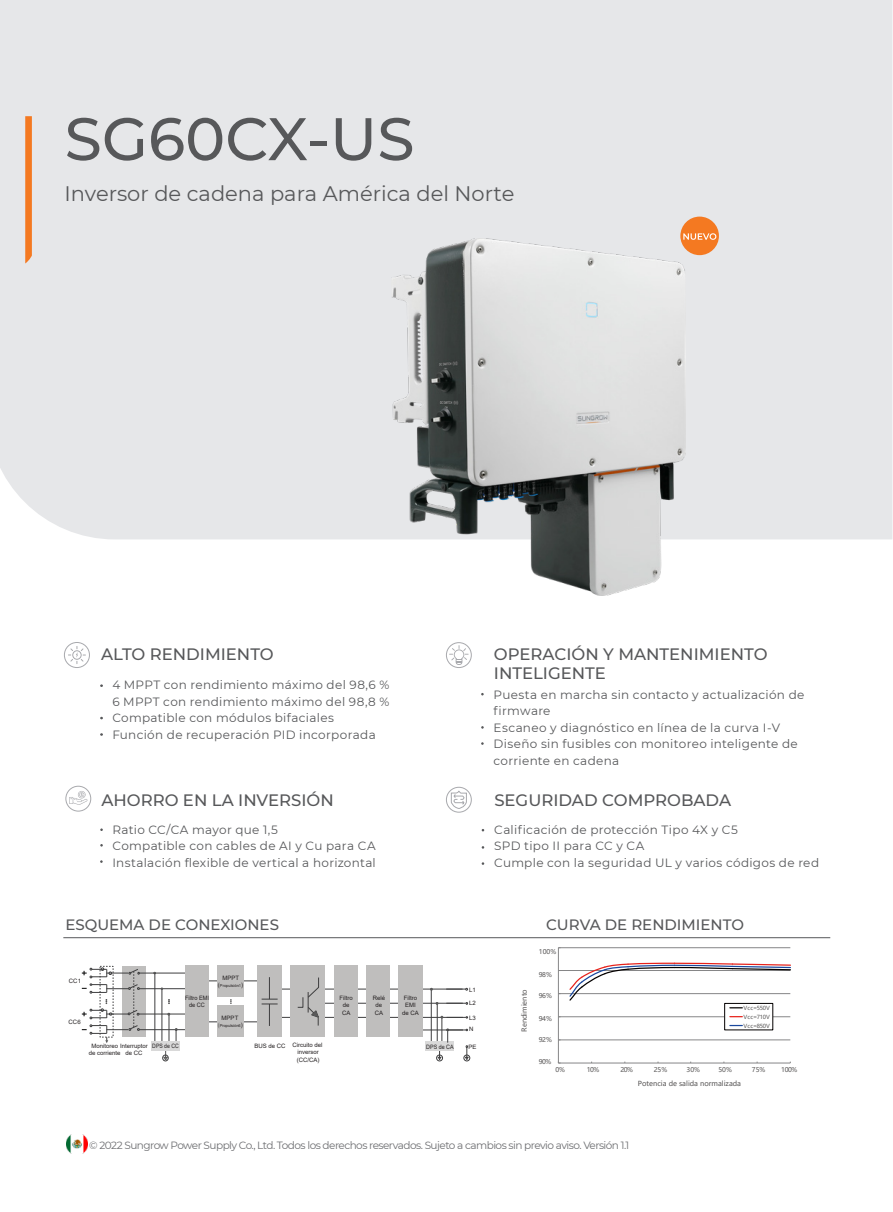
<style>
.page{position:relative;width:893px;height:1212px;background:#fff}
.page>*{position:absolute;margin:0;border:0;box-sizing:border-box;transform-origin:0 0}
.t1{font:500 60px "Montserrat";color:#57585a}
.t2{font:21px "Montserrat";color:#57585a}
.t3{font:500 16.5px/19.8px "Montserrat";color:#57585a}
.t4{font:500 15px "Montserrat";color:#57585a}
.t5{font:12px/16.5px "Montserrat";letter-spacing:.025em;color:#57585a}
.t6{font:10.5px "Montserrat";letter-spacing:-.05em;color:#6c6d70}
.t7{font:6.9px "Microsoft Ya Hei";color:#595757}
.t8{font:6.6px "Microsoft Ya Hei";letter-spacing:-.07em;color:#595757}
.t9{font:6px/7.2px "Arial";color:#231f20;text-align:center}
.t10{font:6px/7.2px "Arial";color:#231f20;text-align:center;scale:.93 1}
.t11{font:6px "Arial";color:#231f20;scale:.85 1}
.t12{font:6px "Arial";color:#231f20;scale:.89 1}
.t13{font:6px "Arial";color:#595959}
.t14{font:5.55px/8.9px "Microsoft Ya Hei";letter-spacing:-.035em;color:#595757;text-align:justify}
.t15{font:4.05px "Arial";color:#231f20}
.s1{font-size:6px}
</style>
<div class="page">
<img style="left:67px;top:1134px;width:20px;height:20px">
<div style="left:0;top:0;width:892px;height:539px;background:#e6e7e9"></div>
<svg style="left:25px;top:116px;width:7px;height:147px"></svg>
<img style="left:392px;top:239px;width:294px;height:356px">
<div style="left:122px;top:966px;width:24px;height:71px;background:#bfbebd"></div>
<hr style="left:198px;top:1021px;width:67px;height:1px;background:#3e3e3f">
<hr style="left:416px;top:1030px;width:47px;height:1px;background:#3e3e3f">
<hr style="left:139px;top:1029px;width:65px;height:1px;background:#3e3e3f">
<hr style="left:139px;top:1014px;width:56px;height:1px;background:#3e3e3f">
<hr style="left:198px;top:980px;width:67px;height:1px;background:#3e3e3f">
<hr style="left:324px;top:1003px;width:139px;height:1px;background:#3e3e3f">
<hr style="left:139px;top:988px;width:65px;height:1px;background:#3e3e3f">
<hr style="left:269px;top:989px;width:194px;height:1px;background:#3e3e3f">
<hr style="left:273px;top:1017px;width:190px;height:1px;background:#3e3e3f">
<div style="left:334px;top:966px;width:23px;height:71px;background:#bfbebd"></div>
<div style="left:366px;top:966px;width:24px;height:71px;background:#bfbebd"></div>
<div style="left:398px;top:966px;width:25px;height:71px;background:#bfbebd"></div>
<div style="left:290px;top:966px;width:35px;height:71px;background:#bfbebd"></div>
<svg style="left:297px;top:977px;width:22px;height:48px"></svg>
<hr style="left:139px;top:973px;width:56px;height:1px;background:#3e3e3f">
<div style="left:257px;top:966px;width:25px;height:71px;background:#bfbebd"></div>
<svg style="left:262px;top:977px;width:16px;height:49px"></svg>
<div style="left:100px;top:966px;width:13px;height:71px;border:1px dashed #3e3e3f"></div>
<div style="left:185px;top:966px;width:24px;height:71px;background:#bfbebd"></div>
<div style="left:217px;top:966px;width:27px;height:31px;background:#bfbebd"></div>
<div style="left:217px;top:1005px;width:27px;height:32px;background:#bfbebd"></div>
<svg style="left:82px;top:967px;width:58px;height:76px"></svg>
<hr style="left:437px;top:1003px;width:1px;height:40px;background:#3e3e3f">
<div style="left:436px;top:1055px;width:7px;height:6px;border:1px solid #3e3e3f;border-radius:50%"></div>
<hr style="left:431px;top:989px;width:1px;height:52px;background:#3e3e3f">
<div style="left:426px;top:1041px;width:28px;height:10px;background:#d9d9d9"></div>
<hr style="left:155px;top:973px;width:1px;height:70px;background:#3e3e3f">
<svg style="left:175px;top:1028px;width:2px;height:13px"></svg>
<hr style="left:169px;top:1013px;width:1px;height:33px;background:#3e3e3f">
<hr style="left:162px;top:988px;width:1px;height:61px;background:#3e3e3f">
<svg style="left:162px;top:1051px;width:6px;height:10px"></svg>
<div style="left:151px;top:1041px;width:29px;height:10px;background:#d9d9d9"></div>
<svg style="left:446px;top:1002px;width:22px;height:2px"></svg>
<svg style="left:446px;top:988px;width:22px;height:2px"></svg>
<svg style="left:438px;top:1016px;width:32px;height:45px"></svg>
<hr style="left:558px;top:947px;width:232px;height:1px;background:#868687">
<hr style="left:558px;top:970px;width:232px;height:1px;background:#868687">
<hr style="left:558px;top:993px;width:232px;height:1px;background:#868687">
<hr style="left:558px;top:1016px;width:232px;height:1px;background:#868687">
<hr style="left:558px;top:1039px;width:232px;height:1px;background:#868687">
<hr style="left:558px;top:948px;width:1px;height:115px;background:#868687">
<hr style="left:558px;top:1063px;width:232px;height:1px;background:#868687">
<div style="left:725px;top:1003px;width:48px;height:27px;background:#fff"></div>
<svg style="left:730px;top:1016px;width:12px;height:1px"></svg>
<svg style="left:730px;top:1025px;width:12px;height:1px"></svg>
<svg style="left:568px;top:962px;width:223px;height:46px"></svg>
<hr style="left:63px;top:937px;width:767px;height:1px;background:#57585a">
<svg style="left:67px;top:645px;width:19px;height:20px"></svg>
<div style="left:64px;top:642px;width:26px;height:26px;border:1px solid #a8a9ad;border-radius:50%"></div>
<div style="left:446px;top:642px;width:26px;height:26px;border:1px solid #a8a9ad;border-radius:50%"></div>
<svg style="left:449px;top:645px;width:20px;height:20px"></svg>
<div style="left:446px;top:787px;width:26px;height:25px;border:1px solid #a8a9ad;border-radius:50%"></div>
<svg style="left:450px;top:790px;width:17px;height:19px"></svg>
<div style="left:65px;top:786px;width:26px;height:25px;border:1px solid #a8a9ad;border-radius:50%"></div>
<svg style="left:69px;top:791px;width:18px;height:14px"></svg>
<div style="left:680px;top:217px;width:39px;height:38px;background:#f47921;border-radius:50%"></div>
<svg style="left:683px;top:233px;width:33px;height:7px"></svg>
<p class="t1" style="left:65px;top:97px;width:351px">SG60CX-US</p>
<p class="t2" style="left:65px;top:179px;width:451px">Inversor de cadena para América del Norte</p>
<p class="t3" style="left:101px;top:643px;width:174px">ALTO RENDIMIENTO</p>
<p class="t3" style="left:494px;top:643px;width:275px">OPERACIÓN Y MANTENIMIENTO<br>INTELIGENTE</p>
<p class="t5" style="left:112px;top:676px;width:279px">4 MPPT con rendimiento máximo del 98,6 %<br>6 MPPT con rendimiento máximo del 98,8 %</p>
<p class="t5" style="left:112px;top:709px;width:223px">Compatible con módulos bifaciales</p>
<p class="t5" style="left:112px;top:726px;width:265px">Función de recuperación PID incorporada</p>
<p class="t5" style="left:494px;top:686px;width:312px">Puesta en marcha sin contacto y actualización de firmware</p>
<p class="t5" style="left:494px;top:719px;width:288px">Escaneo y diagnóstico en línea de la curva I-V</p>
<p class="t5" style="left:494px;top:735px;width:306px">Diseño sin fusibles con monitoreo inteligente de corriente en cadena</p>
<p class="t3" style="left:101px;top:789px;width:234px">AHORRO EN LA INVERSIÓN</p>
<p class="t3" style="left:494px;top:789px;width:238px">SEGURIDAD COMPROBADA</p>
<p class="t5" style="left:112px;top:821px;width:167px">Ratio CC/CA mayor que 1,5</p>
<p class="t5" style="left:112px;top:837px;width:265px">Compatible con cables de AI y Cu para CA</p>
<p class="t5" style="left:112px;top:854px;width:265px">Instalación flexible de vertical a horizontal</p>
<p class="t5" style="left:494px;top:821px;width:245px">Calificación de protección Tipo 4X y C5</p>
<p class="t5" style="left:494px;top:837px;width:152px">SPD tipo II para CC y CA</p>
<p class="t5" style="left:494px;top:854px;width:326px">Cumple con la seguridad UL y varios códigos de red</p>
<p class="t4" style="left:65px;top:914px;width:215px">ESQUEMA DE CONEXIONES</p>
<p class="t4" style="left:546px;top:914px;width:199px">CURVA DE RENDIMIENTO</p>
<p class="t9" style="left:69px;top:977px;width:14px">CC1</p>
<p class="t9" style="left:68px;top:1018px;width:14px">CC6</p>
<p class="t10" style="left:185px;top:994px;width:27px">Filtro EMI de CC</p>
<p class="t9" style="left:222px;top:974px;width:18px">MPPT</p>
<p class="t15" style="left:218px;top:983px;width:27px"><span class="s1">(</span>Propulsión1<span class="s1">)</span></p>
<p class="t9" style="left:222px;top:1014px;width:18px">MPPT</p>
<p class="t15" style="left:220px;top:1022px;width:25px">Propulsión6<span class="s1">)</span></p>
<p class="t13" style="left:218px;top:1020px;width:3px">(</p>
<p class="t9" style="left:340px;top:994px;width:15px">Filtro de<br>CA</p>
<p class="t9" style="left:373px;top:994px;width:14px">Relé de<br>CA</p>
<p class="t9" style="left:402px;top:994px;width:18px">Filtro<br>EMI de CA</p>
<p class="t11" style="left:152px;top:1042px;width:33px">DPS de CC</p>
<p class="t9" style="left:254px;top:1041px;width:69px">BUS de CC Circuito del</p>
<p class="t12" style="left:426px;top:1043px;width:32px">DPS de CA</p>
<p class="t9" style="left:297px;top:1049px;width:24px;text-align:left">inversor (CC/CA)</p>
<p class="t9" style="left:89px;top:1043px;width:61px;line-height:6.8px;text-align:left;text-indent:3px">Monitoreo Interruptor de corriente</p>
<p class="t9" style="left:126px;top:1050px;width:19px">de CC</p>
<p class="t9" style="left:469px;top:986px;width:8px">L1</p>
<p class="t9" style="left:469px;top:999px;width:8px">L2</p>
<p class="t9" style="left:469px;top:1014px;width:8px">L3</p>
<p class="t9" style="left:469px;top:1025px;width:6px">N</p>
<p class="t9" style="left:468px;top:1043px;width:10px">PE</p>
<p class="t7" style="left:520px;top:1032px;width:44px;rotate:-90deg">Rendimiento</p>
<p class="t8" style="left:539px;top:947px;width:19px">100%</p>
<p class="t8" style="left:539px;top:970px;width:15px">98%</p>
<p class="t8" style="left:539px;top:991px;width:15px">96%</p>
<p class="t8" style="left:539px;top:1014px;width:15px">94%</p>
<p class="t8" style="left:539px;top:1035px;width:15px">92%</p>
<p class="t8" style="left:539px;top:1057px;width:14px">90%</p>
<p class="t14" style="left:744px;top:1003px;width:28px">V c=550V V c=710V V cc =850V</p>
<p class="t14" style="left:747px;top:1003px;width:4px">c</p>
<p class="t14" style="left:747px;top:1012px;width:4px">c</p>
<p class="t8" style="left:556px;top:1065px;width:11px">0%</p>
<p class="t8" style="left:587px;top:1065px;width:14px">10%</p>
<p class="t8" style="left:620px;top:1065px;width:14px">20%</p>
<p class="t8" style="left:654px;top:1065px;width:15px">25%</p>
<p class="t8" style="left:686px;top:1065px;width:15px">30%</p>
<p class="t8" style="left:718px;top:1065px;width:15px">50%</p>
<p class="t8" style="left:752px;top:1065px;width:15px">75%</p>
<p class="t8" style="left:781px;top:1065px;width:18px">100%</p>
<p class="t7" style="left:638px;top:1079px;width:105px">Potencia de salida normalizada</p>
<p class="t6" style="left:89px;top:1138px;width:542px">© 2022 Sungrow Power Supply Co., Ltd. Todos los derechos reservados. Sujeto a cambios sin previo aviso. Versión 1.1</p>
</div>
